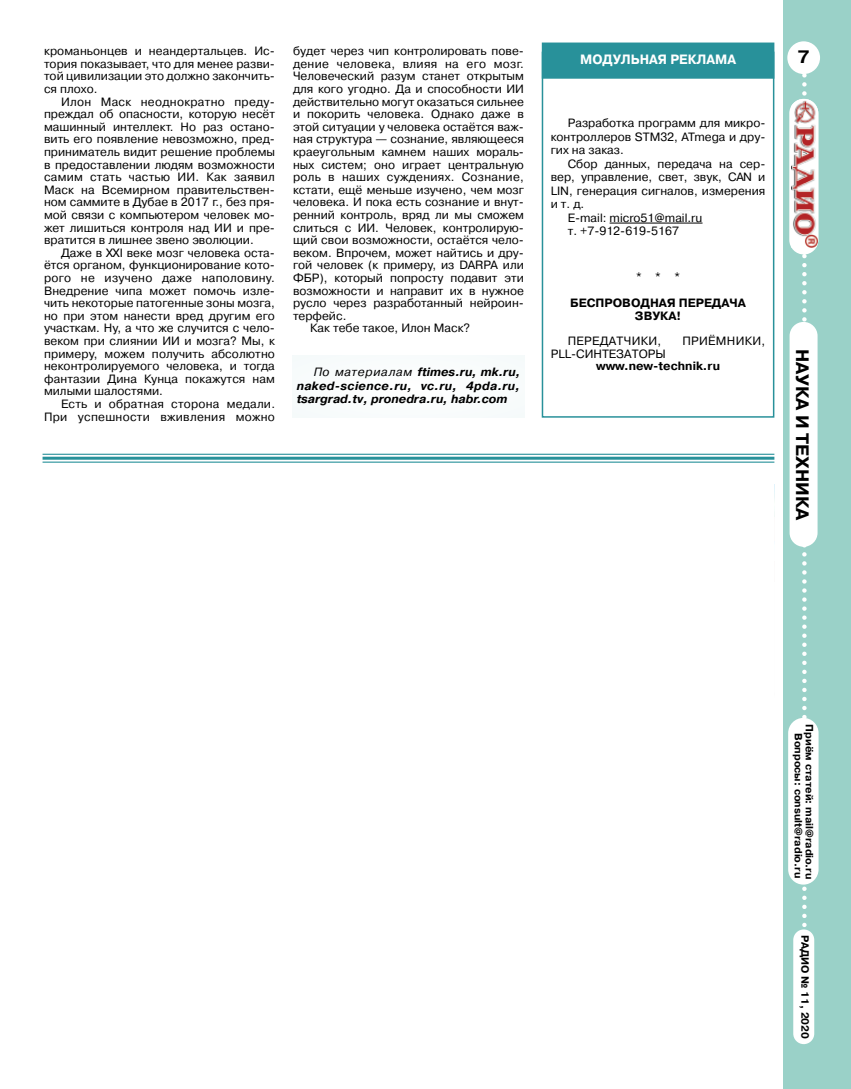
<style>
.page{position:relative;width:851px;height:1089px;background:#fff}
.page>*{position:absolute;margin:0;border:0;box-sizing:border-box;transform-origin:0 0}
.t1{font:700 18px "Pragmatica C";color:#000}
.t2{font:700 13.5px "Pragmatica C";color:#fff;scale:.95 1}
.t3{font:13.5px "Pragmatica C";color:#000}
.t4{font:12px/12.6px "Pragmatica C";color:#000;text-align:justify}
.t5{font:12px/12.6px "Pragmatica C";letter-spacing:.025em;color:#000;text-align:right}
.t6{font:italic 700 12px/13.5px "Pragmatica C";color:#000;text-align:justify}
.t7{font:700 12px/12.6px "Pragmatica C";color:#000;text-align:center}
.t8{font:700 10.5px/11.1px "Pragmatica C";color:#000;text-align:right}
.s1{font-weight:400}
</style>
<div class="page">
<hr style="left:43px;top:454px;width:731px;height:1px;background:#28919a">
<hr style="left:43px;top:457px;width:731px;height:3px;background:#28919a">
<hr style="left:43px;top:461px;width:731px;height:2px;background:#28919a">
<div style="left:292px;top:356px;width:232px;height:61px;background:#f9fcfc"></div>
<div style="left:782px;top:0;width:68px;height:1089px;background:#9ad1c8"></div>
<svg style="left:802px;top:74px;width:4px;height:853px"></svg>
<div style="left:793px;top:929px;width:21px;height:115px;background:#fff;border-radius:10px"></div>
<div style="left:789px;top:322px;width:28px;height:225px;background:#fff;border-radius:14px"></div>
<div style="left:787px;top:41px;width:32px;height:33px;background:#fff;border-radius:50%"></div>
<div style="left:788px;top:718px;width:30px;height:166px;background:#fff;border-radius:15px"></div>
<div style="left:789px;top:99px;width:29px;height:155px;background:#fff;border-radius:15px"></div>
<img style="left:791px;top:99px;width:27px;height:149px">
<div style="left:541px;top:52px;width:233px;height:365px;border:2px solid #28919a"></div>
<hr style="left:609px;top:223px;width:93px;height:1px;background:#000">
<div style="left:543px;top:44px;width:229px;height:33px;background:#28919a"></div>
<div style="left:541px;top:43px;width:233px;height:36px;border:2px solid #28919a"></div>
<p class="t4" style="left:44px;top:45px;width:232px">кроманьонцев и неандертальцев. Ис&shy;тория показывает, что для менее разви&shy;той цивилизации это должно закончить&shy;ся плохо.</p>
<p class="t4" style="left:44px;top:95px;width:232px;text-indent:17px">Илон Маск неоднократно преду&shy;преждал об опасности, которую несёт машинный интеллект. Но раз остано&shy;вить его появление невозможно, пред&shy;приниматель видит решение проблемы в предоставлении людям возможности самим стать частью ИИ. Как заявил Маск на Всемирном правительствен&shy;ном саммите в Дубае в 2017 г., без пря&shy;мой связи с компьютером человек мо&shy;жет лишиться контроля над ИИ и пре&shy;вратится в лишнее звено эволюции.</p>
<p class="t4" style="left:44px;top:246px;width:232px;text-indent:17px">Даже в XXI веке мозг человека оста&shy;ётся органом, функционирование кото&shy;рого не изучено даже наполовину.<br>Внедрение чипа может помочь изле&shy;чить некоторые патогенные зоны мозга, но при этом нанести вред другим его участкам. Ну, а что же случится с чело&shy;веком при слиянии ИИ и мозга? Мы, к примеру, можем получить абсолютно неконтролируемого человека, и тогда фантазии Дина Кунца покажутся нам милыми шалостями.</p>
<p class="t5" style="left:44px;top:397px;width:232px">Есть и обратная сторона медали.<br>При успешности вживления можно</p>
<p class="t4" style="left:293px;top:45px;width:232px">будет через чип контролировать пове-</p>
<p class="t5" style="left:293px;top:57px;width:232px">дение человека, влияя на его мозг.</p>
<p class="t4" style="left:293px;top:70px;width:232px">Человеческий разум станет открытым</p>
<p class="t4" style="left:293px;top:82px;width:232px">для кого угодно. Да и способности ИИ</p>
<p class="t4" style="left:293px;top:95px;width:232px">действительно могут оказаться сильнее</p>
<p class="t4" style="left:293px;top:108px;width:232px">и покорить человека. Однако даже в</p>
<p class="t4" style="left:293px;top:120px;width:232px">этой ситуации у человека остаётся важ-</p>
<p class="t4" style="left:293px;top:133px;width:232px">ная структура — сознание, являющееся</p>
<p class="t4" style="left:293px;top:145px;width:232px">краеугольным камнем наших мораль-</p>
<p class="t4" style="left:293px;top:158px;width:232px">ных систем; оно играет центральную</p>
<p class="t5" style="left:293px;top:171px;width:232px">роль в наших суждениях. Сознание,</p>
<p class="t4" style="left:293px;top:183px;width:232px">кстати, ещё меньше изучено, чем мозг</p>
<p class="t4" style="left:293px;top:196px;width:232px">человека. И пока есть сознание и внут-</p>
<p class="t4" style="left:293px;top:208px;width:232px">ренний контроль, вряд ли мы сможем</p>
<p class="t4" style="left:293px;top:221px;width:232px">слиться с ИИ. Человек, контролирую-</p>
<p class="t4" style="left:293px;top:234px;width:232px">щий свои возможности, остаётся чело-</p>
<p class="t4" style="left:293px;top:246px;width:232px">веком. Впрочем, может найтись и дру-</p>
<p class="t4" style="left:293px;top:259px;width:232px">гой человек (к примеру, из DARPA или</p>
<p class="t4" style="left:293px;top:271px;width:232px">ФБР), который попросту подавит эти</p>
<p class="t4" style="left:293px;top:284px;width:232px">возможности и направит их в нужное</p>
<p class="t4" style="left:293px;top:297px;width:232px">русло через разработанный нейроин-</p>
<p class="t4" style="left:293px;top:309px;width:55px">терфейс.</p>
<p class="t4" style="left:310px;top:322px;width:162px">Как тебе такое, Илон Маск?</p>
<p class="t6" style="left:296px;top:365px;width:225px;text-indent:17px"><span class="s1">По материалам</span> ftimes.ru, mk.ru, naked-science.ru, vc.ru, 4pda.ru, tsargrad.tv, pronedra.ru, habr.com</p>
<p class="t2" style="left:580px;top:52px;width:165px">МОДУЛЬНАЯ РЕКЛАМА</p>
<p class="t4" style="left:550px;top:116px;width:216px;line-height:13.5px;text-indent:17px">Разработка программ для микро&shy;контроллеров STM32, ATmega и дру&shy;гих на заказ.</p>
<p class="t4" style="left:567px;top:157px;width:199px">Сбор данных, передача на сер-</p>
<p class="t4" style="left:550px;top:171px;width:216px">вер, управление, свет, звук, CAN и</p>
<p class="t4" style="left:550px;top:184px;width:216px">LIN, генерация сигналов, измерения</p>
<p class="t4" style="left:550px;top:198px;width:35px">и т. д.</p>
<p class="t4" style="left:567px;top:211px;width:136px">E-mail: micro51@mail.ru</p>
<p class="t4" style="left:567px;top:225px;width:113px">т. +7-912-619-5167</p>
<p class="t3" style="left:635px;top:269px;width:46px">***</p>
<p class="t7" style="left:570px;top:297px;width:177px">БЕСПРОВОДНАЯ ПЕРЕДАЧА<br>ЗВУКА!</p>
<p class="t5" style="left:567px;top:334px;width:95px">ПЕРЕДАТЧИКИ,</p>
<p class="t5" style="left:682px;top:334px;width:84px">ПРИЁМНИКИ,</p>
<p class="t4" style="left:550px;top:347px;width:116px">PLL-СИНТЕЗАТОРЫ</p>
<p class="t7" style="left:596px;top:360px;width:125px">www.new-technik.ru</p>
<h1 class="t1" style="left:797px;top:46px;width:13px">7</h1>
<h1 class="t1" style="left:812px;top:348px;width:173px;rotate:90deg">НАУКА И ТЕХНИКА</h1>
<p class="t8" style="left:814px;top:724px;width:156px;rotate:90deg">Приём статей: mail@radio.ru<br>Вопросы: consult@radio.ru</p>
<p class="t8" style="left:810px;top:934px;width:106px;rotate:90deg">РАДИО № 11, 2020</p>
</div>
